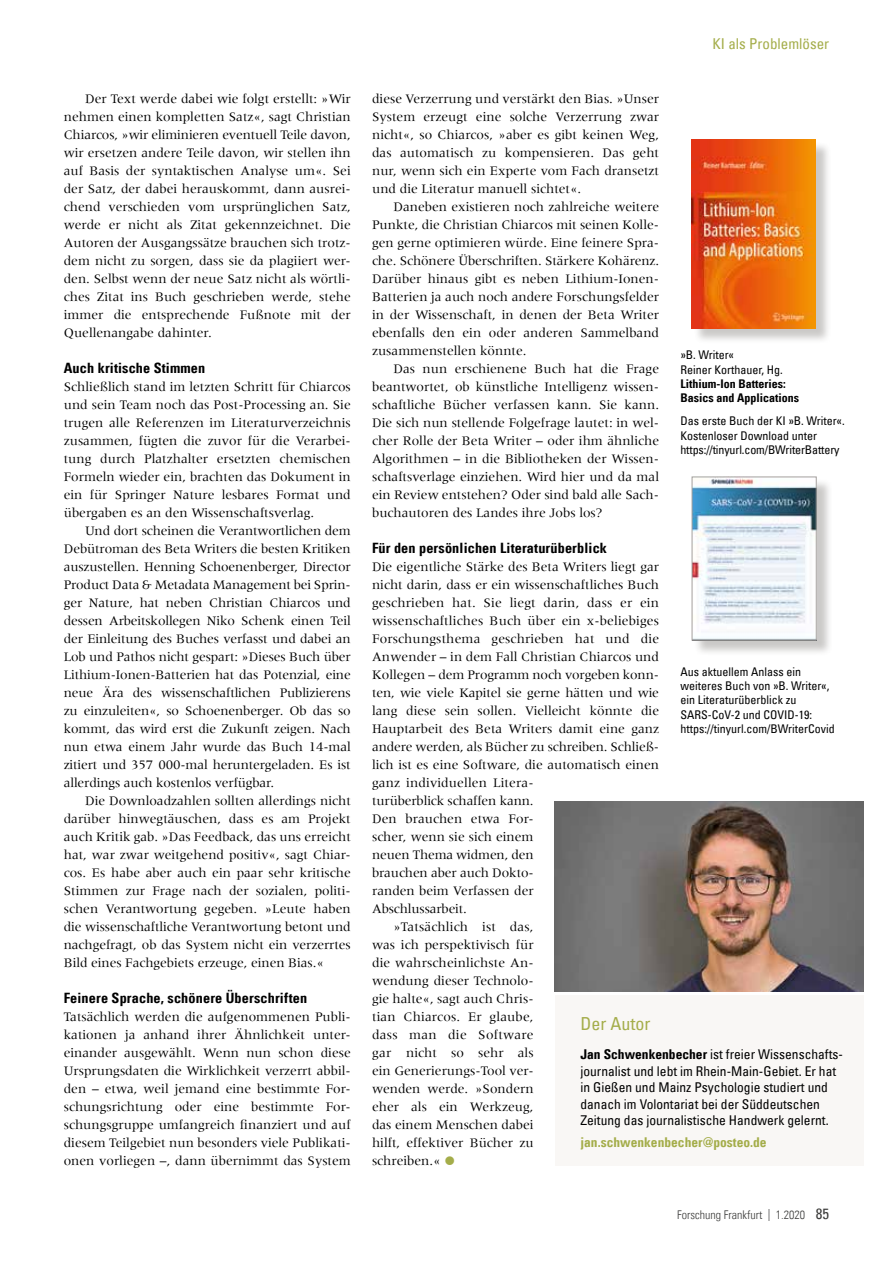
<style>
.page{position:relative;width:893px;height:1263px;background:#fff}
.page>*{position:absolute;margin:0;border:0;box-sizing:border-box;transform-origin:0 0}
.t1{font:condensed 18px "Univers Com 57";color:#a4ad4a}
.t2{font:condensed 15px "Univers Com 57";color:#a4ad4a}
.t3{font:14.25px "Univers Com 67 Bold Cond";letter-spacing:.01em;color:#000}
.t4{font:13.5px/18px "Meridien";color:#000;text-align:justify}
.t5{font:condensed 13.5px/16.5px "Univers Com 57";color:#000}
.t6{font:13.5px "Univers Com 67 Bold Cond";color:#a4ad4a}
.t7{font:13.5px "Meridien";letter-spacing:.02em;color:#000}
.t8{font:condensed 12px/14.4px "Univers Com 57";color:#000}
.t9{font:12px/14.4px "Univers Com 67 Bold Cond";color:#000}
.t10{font:12px "Univers Com 47 Light Cond";color:#3c3c3b}
.s1{font-family:"Univers Com 67 Bold Cond";font-stretch:normal}
.s2{font-family:"Univers Com 57";font-stretch:condensed;font-size:15px}
</style>
<div class="page">
<div style="left:555px;top:995px;width:308px;height:170px;background:#f9f7f5"></div>
<img style="left:555px;top:802px;width:308px;height:190px">
<div style="left:694px;top:142px;width:138px;height:202px;background:#4f4a45;opacity:.3"></div>
<img style="left:692px;top:140px;width:124px;height:188px">
<div style="left:694px;top:479px;width:139px;height:177px;background:#4f4a45;opacity:.3"></div>
<img style="left:694px;top:479px;width:120px;height:159px">
<div style="left:692px;top:477px;width:124px;height:163px;border:1px solid #a4a09d"></div>
<p class="t4" style="left:64px;top:90px;width:289px;text-indent:21px">Der Text werde dabei wie folgt erstellt: »Wir nehmen einen kompletten Satz«, sagt Christian Chiarcos, »wir eliminieren eventuell Teile davon, wir ersetzen andere Teile davon, wir stellen ihn auf Basis der syntaktischen Analyse um«. Sei der Satz, der dabei herauskommt, dann ausrei&shy;chend verschieden vom ursprünglichen Satz, werde er nicht als Zitat gekennzeichnet. Die Autoren der Ausgangssätze brauchen sich trotz&shy;dem nicht zu sorgen, dass sie da plagiiert wer&shy;den. Selbst wenn der neue Satz nicht als wörtli&shy;ches Zitat ins Buch geschrieben werde, stehe immer die entsprechende Fußnote mit der Quellenangabe dahinter.</p>
<p class="t3" style="left:64px;top:359px;width:143px">Auch kritische Stimmen</p>
<p class="t4" style="left:64px;top:378px;width:289px">Schließlich stand im letzten Schritt für Chiarcos und sein Team noch das Post-Processing an. Sie trugen alle Referenzen im Literaturverzeichnis zusammen, fügten die zuvor für die Verarbei&shy;tung durch Platzhalter ersetzten chemischen Formeln wieder ein, brachten das Dokument in ein für Springer Nature lesbares Format und übergaben es an den Wissenschaftsverlag.</p>
<p class="t4" style="left:64px;top:522px;width:289px;text-indent:21px">Und dort scheinen die Verantwortlichen dem Debütroman des Beta Writers die besten Kritiken auszustellen. Henning Schoenenberger, Director Product Data &amp; Metadata Management bei Sprin&shy;ger Nature, hat neben Christian Chiarcos und dessen Arbeitskollegen Niko Schenk einen Teil der Einleitung des Buches verfasst und dabei an Lob und Pathos nicht gespart: »Dieses Buch über Lithium-Ionen-Batterien hat das Potenzial, eine neue Ära des wissenschaftlichen Publizierens zu einzuleiten«, so Schoenenberger. Ob das so kommt, das wird erst die Zukunft zeigen. Nach nun etwa einem Jahr wurde das Buch 14-mal zitiert und 357 000-mal heruntergeladen. Es ist allerdings auch kostenlos verfügbar.</p>
<p class="t4" style="left:64px;top:792px;width:289px;text-indent:21px">Die Downloadzahlen sollten allerdings nicht darüber hinwegtäuschen, dass es am Projekt auch Kritik gab. »Das Feedback, das uns erreicht hat, war zwar weitgehend positiv«, sagt Chiar&shy;cos. Es habe aber auch ein paar sehr kritische Stimmen zur Frage nach der sozialen, politi&shy;schen Verantwortung gegeben. »Leute haben die wissenschaftliche Verantwortung betont und nachgefragt, ob das System nicht ein verzerrtes Bild eines Fachgebiets erzeuge, einen Bias.«</p>
<p class="t3" style="left:64px;top:989px;width:245px">Feinere Sprache, schönere Überschriften</p>
<p class="t4" style="left:64px;top:1008px;width:289px;text-align:left">Tatsächlich werden die aufgenommenen Publi&shy;kationen ja anhand ihrer Ähnlichkeit unter&shy;einander ausgewählt. Wenn nun schon diese Ursprungsdaten die Wirklichkeit verzerrt abbil&shy;den – etwa, weil jemand eine bestimmte For&shy;schungsrichtung oder eine bestimmte For&shy;schungsgruppe umfangreich finanziert und auf diesem Teilgebiet nun besonders viele Publikati&shy;onen vorliegen –, dann übernimmt das System</p>
<p class="t2" style="left:712px;top:34px;width:118px">KI als Problemlöser</p>
<p class="t4" style="left:372px;top:90px;width:289px">diese Verzerrung und verstärkt den Bias. »Unser System erzeugt eine solche Verzerrung zwar nicht«, so Chiarcos, »aber es gibt keinen Weg, das automatisch zu kompensieren. Das geht nur, wenn sich ein Experte vom Fach dransetzt und die Literatur manuell sichtet«.</p>
<p class="t4" style="left:372px;top:198px;width:289px;text-indent:21px">Daneben existieren noch zahlreiche weitere Punkte, die Christian Chiarcos mit seinen Kolle&shy;gen gerne optimieren würde. Eine feinere Spra&shy;che. Schönere Überschriften. Stärkere Kohärenz.<br>Darüber hinaus gibt es neben Lithium-Ionen-Batterien ja auch noch andere Forschungsfelder in der Wissenschaft, in denen der Beta Writer ebenfalls den ein oder anderen Sammelband zusammenstellen könnte.</p>
<p class="t4" style="left:372px;top:360px;width:289px;text-indent:21px">Das nun erschienene Buch hat die Frage beantwortet, ob künstliche Intelligenz wissen&shy;schaftliche Bücher verfassen kann. Sie kann.<br>Die sich nun stellende Folgefrage lautet: in wel&shy;cher Rolle der Beta Writer – oder ihm ähnliche Algorithmen – in die Bibliotheken der Wissen&shy;schaftsverlage einziehen. Wird hier und da mal ein Review entstehen? Oder sind bald alle Sach&shy;buchautoren des Landes ihre Jobs los?</p>
<p class="t3" style="left:372px;top:539px;width:236px">Für den persönlichen Literaturüberblick</p>
<p class="t4" style="left:372px;top:558px;width:288px">Die eigentliche Stärke des Beta Writers liegt gar</p>
<p class="t4" style="left:372px;top:576px;width:289px">nicht darin, dass er ein wissenschaftliches Buch</p>
<p class="t4" style="left:372px;top:594px;width:289px">geschrieben hat. Sie liegt darin, dass er ein</p>
<p class="t4" style="left:372px;top:612px;width:289px">wissenschaftliches Buch über ein x-beliebiges</p>
<p class="t4" style="left:372px;top:630px;width:288px">Forschungsthema geschrieben hat und die</p>
<p class="t4" style="left:372px;top:648px;width:288px">Anwender – in dem Fall Christian Chiarcos und</p>
<p class="t4" style="left:372px;top:666px;width:289px">Kollegen – dem Programm noch vorgeben konn-</p>
<p class="t4" style="left:372px;top:684px;width:288px">ten, wie viele Kapitel sie gerne hätten und wie</p>
<p class="t4" style="left:372px;top:702px;width:289px">lang diese sein sollen. Vielleicht könnte die</p>
<p class="t4" style="left:372px;top:720px;width:288px">Hauptarbeit des Beta Writers damit eine ganz</p>
<p class="t4" style="left:372px;top:738px;width:289px">andere werden, als Bücher zu schreiben. Schließ-</p>
<p class="t4" style="left:372px;top:756px;width:289px">lich ist es eine Software, die automatisch einen</p>
<p class="t4" style="left:372px;top:774px;width:163px">ganz individuellen Litera-</p>
<p class="t4" style="left:372px;top:792px;width:163px">turüberblick schaffen kann.</p>
<p class="t4" style="left:372px;top:810px;width:163px">Den brauchen etwa For-</p>
<p class="t4" style="left:372px;top:828px;width:163px">scher, wenn sie sich einem</p>
<p class="t4" style="left:372px;top:846px;width:163px">neuen Thema widmen, den</p>
<p class="t4" style="left:372px;top:864px;width:163px">brauchen aber auch Dokto-</p>
<p class="t4" style="left:372px;top:882px;width:163px">randen beim Verfassen der</p>
<p class="t4" style="left:372px;top:900px;width:96px">Abschlussarbeit.</p>
<p class="t4" style="left:393px;top:918px;width:142px">»Tatsächlich ist das,</p>
<p class="t4" style="left:372px;top:936px;width:163px">was ich perspektivisch für</p>
<p class="t4" style="left:372px;top:954px;width:163px">die wahrscheinlichste An-</p>
<p class="t4" style="left:372px;top:972px;width:163px">wendung dieser Technolo-</p>
<p class="t4" style="left:372px;top:990px;width:163px">gie halte«, sagt auch Chris-</p>
<p class="t4" style="left:372px;top:1008px;width:163px">tian Chiarcos. Er glaube,</p>
<p class="t7" style="left:372px;top:1027px;width:163px">dass man die Software</p>
<p class="t4" style="left:372px;top:1044px;width:163px">gar nicht so sehr als</p>
<p class="t4" style="left:372px;top:1062px;width:163px">ein Generierungs-Tool ver-</p>
<p class="t4" style="left:372px;top:1080px;width:163px">wenden werde. »Sondern</p>
<p class="t4" style="left:372px;top:1098px;width:163px">eher als ein Werkzeug,</p>
<p class="t4" style="left:372px;top:1116px;width:163px">das einem Menschen dabei</p>
<p class="t4" style="left:372px;top:1134px;width:163px">hilft, effektiver Bücher zu</p>
<p class="t4" style="left:372px;top:1152px;width:70px">schreiben.«</p>
<p class="t8" style="left:680px;top:348px;width:104px">»B. Writer«<br>Reiner Korthauer, Hg.</p>
<p class="t9" style="left:680px;top:377px;width:120px">Lithium-Ion Batteries:<br>Basics and Applications</p>
<p class="t8" style="left:680px;top:414px;width:166px">Das erste Buch der KI »B. Writer«.<br>Kostenloser Download unter https://tinyurl.com/BWriterBattery</p>
<p class="t8" style="left:680px;top:664px;width:156px">Aus aktuellem Anlass ein weiteres Buch von »B. Writer«, ein Literaturüberblick zu<br>SARS-CoV-2 und COVID-19: https://tinyurl.com/BWriterCovid</p>
<h1 class="t1" style="left:580px;top:1012px;width:71px">Der Autor</h1>
<p class="t5" style="left:580px;top:1046px;width:264px"><span class="s1">Jan Schwenkenbecher</span> ist freier Wissenschafts&shy;journalist und lebt im Rhein-Main-Gebiet. Er hat in Gießen und Mainz Psychologie studiert und danach im Volontariat bei der Süddeutschen Zeitung das journalistische Handwerk gelernt.</p>
<p class="t6" style="left:580px;top:1134px;width:188px">jan.schwenkenbecher@posteo.de</p>
<p class="t10" style="left:677px;top:1208px;width:153px">Forschung Frankfurt | 1.2020 <span class="s2">85</span></p>
</div>
